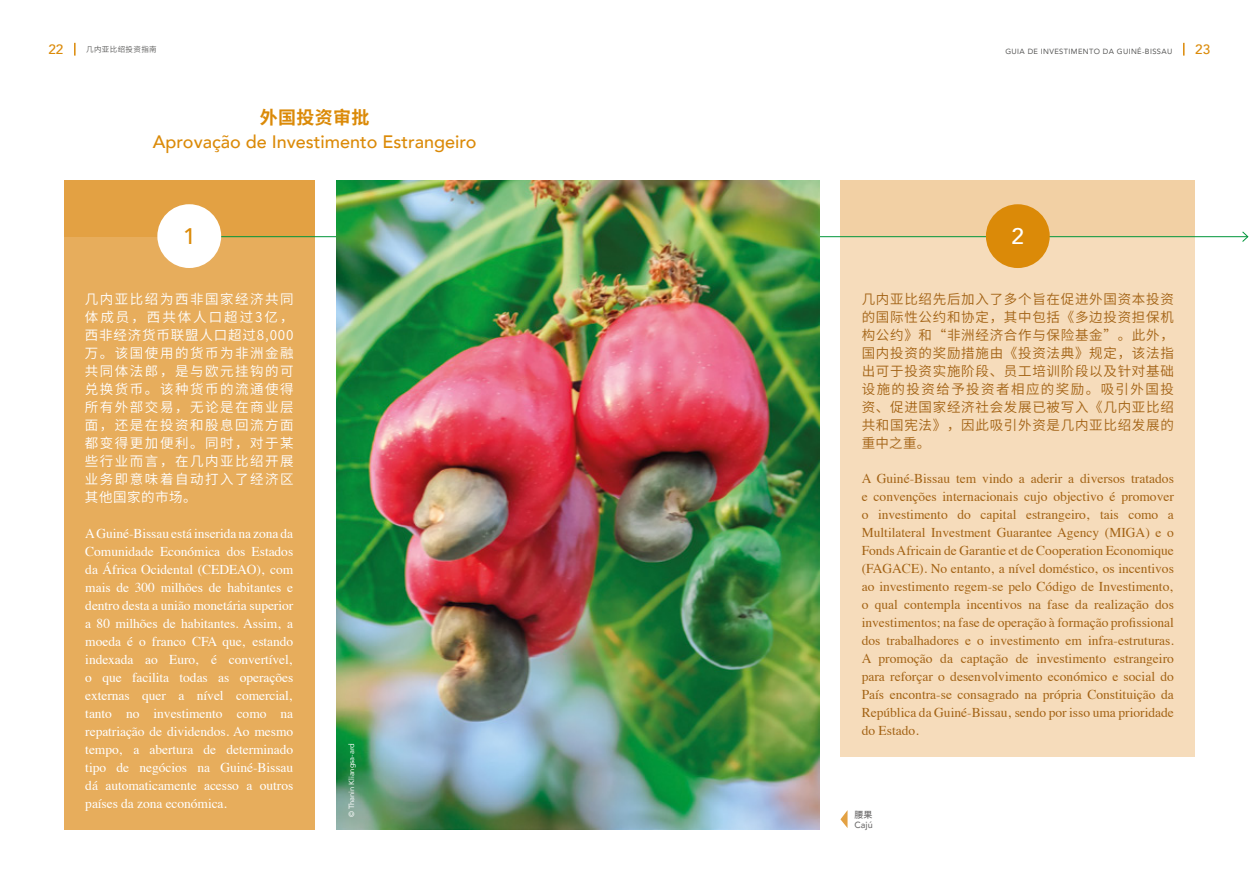
<style>
.page{position:relative;width:1259px;height:893px;background:#fff}
.page>*{position:absolute;margin:0;border:0;box-sizing:border-box;transform-origin:0 0}
.t1{font:500 22.5px "Avenir";color:#db8a08}
.t2{font:500 22.5px "Avenir";color:#fff}
.t3{font:500 18px "Avenir";color:#db8a08}
.t4{font:700 18px "Noto Sans CJ Ksc";letter-spacing:.02em;color:#db8a08}
.t5{font:13.5px/18px "Times";color:#a36315;text-align:justify}
.t6{font:13.5px/18px "Times";letter-spacing:-.005em;color:#fff;text-align:justify}
.t7{font:600 13.5px/18px "Noto Sans CJ Ksc";letter-spacing:.055em;color:#a36315;text-align:justify}
.t8{font:600 13.5px/18px "Noto Sans CJ Ksc";letter-spacing:.11em;color:#fff;text-align:justify}
.t9{font:500 13.5px "Avenir";color:#db8a08}
.t10{font:500 9px "Avenir";color:#706f6f}
.t11{font:500 9px "Noto Sans CJ Ksc";color:#706f6f}
.t12{font:7.5px "Avenir";letter-spacing:.05em;color:#575756}
.t13{font:7.5px "Avenir";color:#fff}
.t14{font:600 7.5px "Noto Sans CJ Ksc";letter-spacing:.05em;color:#575756}
</style>
<div class="page">
<svg style="left:74px;top:43px;width:2px;height:13px"></svg>
<svg style="left:1183px;top:43px;width:1px;height:13px"></svg>
<div style="left:64px;top:180px;width:251px;height:649px;background:#e7ad5c"></div>
<div style="left:64px;top:180px;width:251px;height:57px;background:#e3a143"></div>
<div style="left:840px;top:180px;width:355px;height:576px;background:#f6dcbb"></div>
<div style="left:840px;top:180px;width:355px;height:57px;background:#f2d0a4"></div>
<svg style="left:840px;top:811px;width:7px;height:17px"></svg>
<hr style="left:179px;top:236px;width:1068px;height:1px;background:#00963a">
<svg style="left:1241px;top:231px;width:8px;height:11px"></svg>
<div style="left:986px;top:204px;width:63px;height:64px;background:#db8a08;border-radius:50%"></div>
<div style="left:157px;top:204px;width:64px;height:64px;background:#fff;border-radius:50%"></div>
<img style="left:336px;top:180px;width:483px;height:649px">
<p class="t9" style="left:48px;top:38px;width:17px">22</p>
<p class="t14" style="left:86px;top:45px;width:72px">几内亚比绍投资指南</p>
<p class="t12" style="left:1005px;top:45px;width:168px">GUIA DE INVESTIMENTO DA GUINÉ-BISSAU</p>
<p class="t9" style="left:1195px;top:38px;width:17px">23</p>
<h2 class="t4" style="left:260px;top:107px;width:111px">外国投资审批</h2>
<h2 class="t3" style="left:153px;top:126px;width:325px">Aprovação de Investimento Estrangeiro</h2>
<h1 class="t1" style="left:183px;top:217px;width:14px">1</h1>
<h1 class="t2" style="left:1011px;top:217px;width:14px">2</h1>
<p class="t8" style="left:85px;top:290px;width:210px">几内亚比绍为西非国家经济共同体成员，西共体人口超过3亿，西非经济货币联盟人口超过8‚000万。该国使用的货币为非洲金融共同体法郎，是与欧元挂钩的可兑换货币。该种货币的流通使得所有外部交易，无论是在商业层面，还是在投资和股息回流方面都变得更加便利。同时，对于某些行业而言，在几内亚比绍开展业务即意味着自动打入了经济区其他国家的市场。</p>
<p class="t6" style="left:85px;top:523px;width:209px">A Guiné-Bissau está inserida na zona da Comunidade Económica dos Estados da África Ocidental (CEDEAO)‚ com mais de 300 milhões de habitantes e dentro desta a união monetária superior a 80 milhões de habitantes. Assim‚ a moeda é o franco CFA que‚ estando indexada ao Euro‚ é convertível‚ o que facilita todas as operações externas quer a nível comercial‚ tanto no investimento como na repatriação de dividendos. Ao mesmo tempo‚ a abertura de determinado tipo de negócios na Guiné-Bissau dá automaticamente acesso a outros países da zona económica.</p>
<p class="t13" style="left:345px;top:817px;width:76px;rotate:-90deg">© Thanin Kliangsa-ard</p>
<p class="t7" style="left:861px;top:290px;width:314px">几内亚比绍先后加入了多个旨在促进外国资本投资的国际性公约和协定，其中包括《多边投资担保机构公约》和“非洲经济合作与保险基金”。此外，国内投资的奖励措施由《投资法典》规定，该法指出可于投资实施阶段、员工培训阶段以及针对基础设施的投资给予投资者相应的奖励。吸引外国投资、促进国家经济社会发展已被写入《几内亚比绍共和国宪法》，因此吸引外资是几内亚比绍发展的重中之重。</p>
<p class="t5" style="left:861px;top:468px;width:314px">A Guiné-Bissau tem vindo a aderir a diversos tratados e convenções internacionais cujo objectivo é promover o investimento do capital estrangeiro‚ tais como a Multilateral Investment Guarantee Agency (MIGA) e o Fonds Africain de Garantie et de Cooperation Economique (FAGACE). No entanto‚ a nível doméstico‚ os incentivos ao investimento regem-se pelo Código de Investimento‚ o qual contempla incentivos na fase da realização dos investimentos; na fase de operação à formação profissional dos trabalhadores e o investimento em infra-estruturas.<br>A promoção da captação de investimento estrangeiro para reforçar o desenvolvimento económico e social do País encontra-se consagrado na própria Constituição da República da Guiné-Bissau‚ sendo por isso uma prioridade do Estado.</p>
<p class="t11" style="left:854px;top:809px;width:19px">腰果</p>
<p class="t10" style="left:854px;top:817px;width:20px">Cajú</p>
</div>
